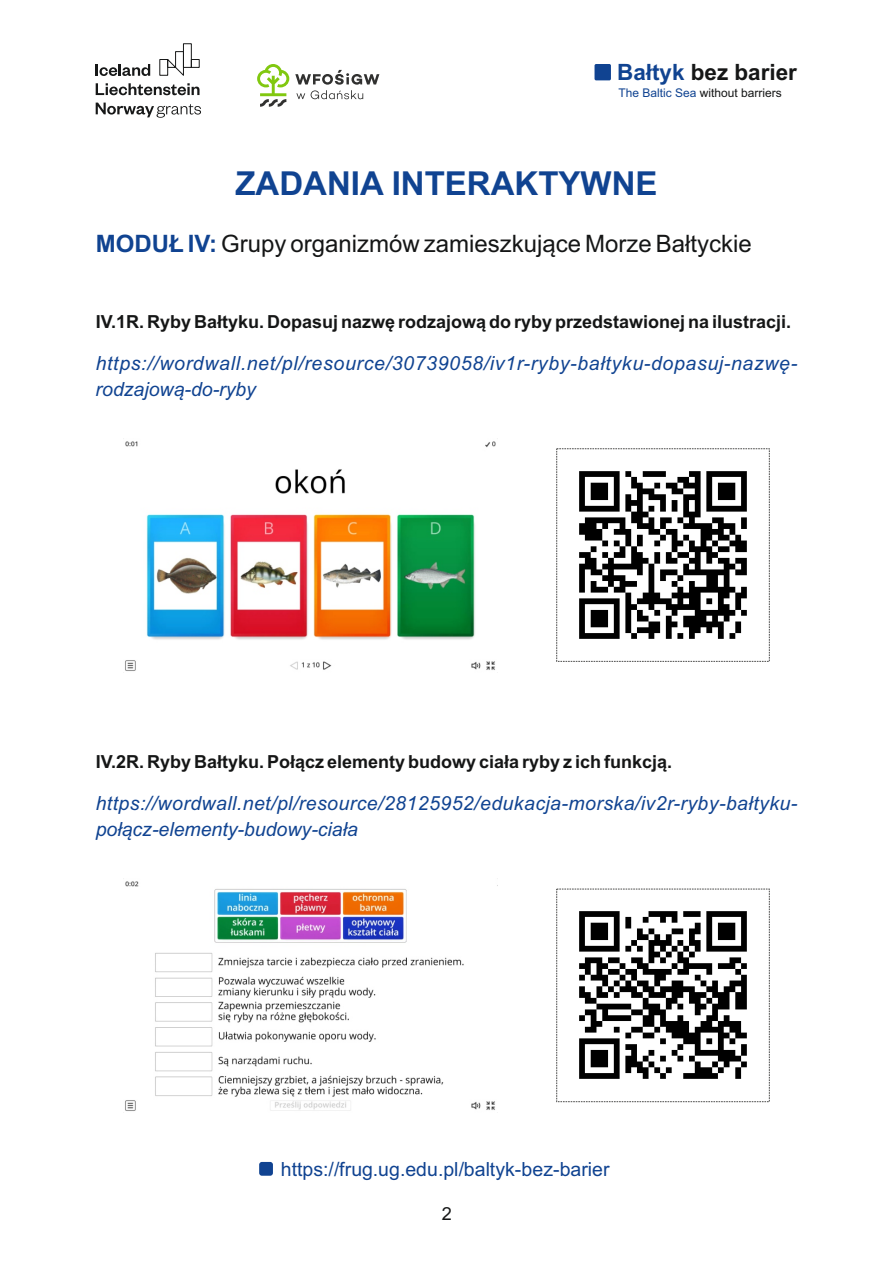
<style>
.page{position:relative;width:893px;height:1263px;background:#fff}
.page>*{position:absolute;margin:0;border:0;box-sizing:border-box;transform-origin:0 0}
.t1{font:700 33px "Arial";color:#104391}
.t2{font:24px "Arial";color:#151616}
.t3{font:700 22.5px "Arial";color:#151616}
.t4{font:italic 19.5px/26.1px "Arial";letter-spacing:.02em;color:#104391}
.t5{font:19.5px "Arial";color:#104391}
.t6{font:700 18px "Arial";color:#151616}
.t7{font:18px "Arial";color:#151616}
.t8{font:12px "Arial";color:#151616}
.s1{color:#104391}
.s2{font-weight:700;color:#104391}
</style>
<div class="page">
<img style="left:557px;top:888px;width:213px;height:191px">
<img style="left:579px;top:471px;width:168px;height:168px">
<div style="left:183px;top:43px;width:9px;height:25px;border:1px solid #171818"></div>
<svg style="left:96px;top:51px;width:104px;height:44px"></svg>
<svg style="left:96px;top:103px;width:105px;height:15px"></svg>
<svg style="left:257px;top:64px;width:32px;height:43px"></svg>
<svg style="left:295px;top:70px;width:84px;height:29px"></svg>
<div style="left:594px;top:64px;width:17px;height:16px;background:#104391;border-radius:2px"></div>
<div style="left:259px;top:1162px;width:14px;height:14px;background:#104391;border-radius:3px"></div>
<div style="left:556px;top:889px;width:214px;height:213px;border:1px dashed #4e4e4d"></div>
<div style="left:556px;top:448px;width:214px;height:214px;border:1px dashed #4e4e4d"></div>
<img style="left:125px;top:438px;width:373px;height:233px">
<img style="left:125px;top:878px;width:373px;height:233px">
<p class="t3" style="left:617px;top:64px;width:181px"><span class="s1">Bałtyk</span> bez barier</p>
<p class="t8" style="left:619px;top:89px;width:165px"><span class="s1">The Baltic Sea</span> without barriers</p>
<h1 class="t1" style="left:235px;top:171px;width:424px">ZADANIA INTERAKTYWNE</h1>
<p class="t2" style="left:96px;top:234px;width:658px"><span class="s2">MODUŁ IV:</span> Grupy organizmów zamieszkujące Morze Bałtyckie</p>
<p class="t6" style="left:96px;top:315px;width:697px">IV.1R. Ryby Bałtyku. Dopasuj nazwę rodzajową do ryby przedstawionej na ilustracji.</p>
<p class="t4" style="left:96px;top:352px;width:703px">https://wordwall.net/pl/resource/30739058/iv1r-ryby-bałtyku-dopasuj-nazwę&shy;rodzajową-do-ryby</p>
<p class="t6" style="left:96px;top:755px;width:578px">IV.2R. Ryby Bałtyku. Połącz elementy budowy ciała ryby z ich funkcją.</p>
<p class="t4" style="left:96px;top:792px;width:703px">https://wordwall.net/pl/resource/28125952/edukacja-morska/iv2r-ryby-bałtyku&shy;połącz-elementy-budowy-ciała</p>
<p class="t5" style="left:281px;top:1162px;width:330px">https://frug.ug.edu.pl/baltyk-bez-barier</p>
<p class="t7" style="left:442px;top:1207px;width:12px">2</p>
</div>
